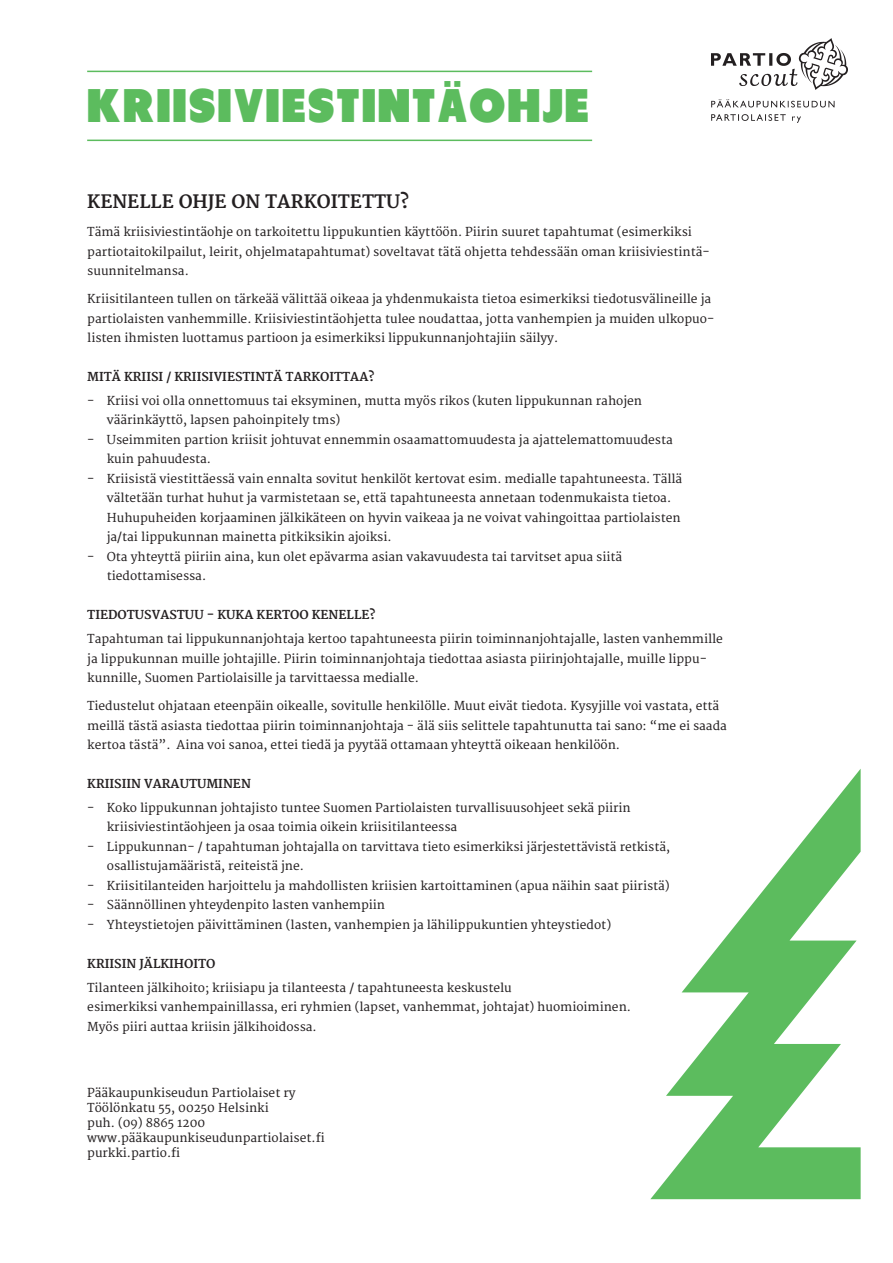
<style>
.page{position:relative;width:893px;height:1263px;background:#fff}
.page>*{position:absolute;margin:0;border:0;box-sizing:border-box;transform-origin:0 0}
.t1{font:46.8px "Tondu Beta";letter-spacing:.04em;color:#5cbc5e}
.t2{font:700 18px "Merriweather";color:#231f20}
.t3{font:12px/19.5px "Merriweather";color:#231f20}
.t4{font:700 12px "Merriweather";color:#231f20}
</style>
<div class="page">
<img style="left:712px;top:38px;width:135px;height:85px">
<svg style="left:650px;top:769px;width:211px;height:430px"></svg>
<hr style="left:87px;top:140px;width:505px;height:1px;background:#5cbc5e">
<hr style="left:87px;top:71px;width:505px;height:1px;background:#5cbc5e">
<h1 class="t1" style="left:87px;top:77px;width:503px">KRIISIVIESTINTÄOHJE</h1>
<h2 class="t2" style="left:87px;top:191px;width:324px">KENELLE OHJE ON TARKOITETTU?</h2>
<p class="t3" style="left:87px;top:222px;width:624px">Tämä kriisiviestintäohje on tarkoitettu lippukuntien käyttöön. Piirin suuret tapahtumat (esimerkiksi partiotaitokilpailut, leirit, ohjelmatapahtumat) soveltavat tätä ohjetta tehdessään oman kriisiviestintä&shy;suunnitelmansa.</p>
<p class="t3" style="left:87px;top:289px;width:628px">Kriisitilanteen tullen on tärkeää välittää oikeaa ja yhdenmukaista tietoa esimerkiksi tiedotusvälineille ja partiolaisten vanhemmille. Kriisiviestintäohjetta tulee noudattaa, jotta vanhempien ja muiden ulkopuo&shy;listen ihmisten luottamus partioon ja esimerkiksi lippukunnanjohtajiin säilyy.</p>
<p class="t4" style="left:87px;top:370px;width:289px">MITÄ KRIISI / KRIISIVIESTINTÄ TARKOITTAA?</p>
<p class="t3" style="left:107px;top:391px;width:537px;text-indent:-19px">- Kriisi voi olla onnettomuus tai eksyminen, mutta myös rikos (kuten lippukunnan rahojen väärinkäyttö, lapsen pahoinpitely tms)</p>
<p class="t3" style="left:107px;top:430px;width:567px;text-indent:-19px">- Useimmiten partion kriisit johtuvat ennemmin osaamattomuudesta ja ajattelemattomuudesta kuin pahuudesta.</p>
<p class="t3" style="left:107px;top:469px;width:577px;text-indent:-19px">- Kriisistä viestittäessä vain ennalta sovitut henkilöt kertovat esim. medialle tapahtuneesta. Tällä vältetään turhat huhut ja varmistetaan se, että tapahtuneesta annetaan todenmukaista tietoa.<br>Huhupuheiden korjaaminen jälkikäteen on hyvin vaikeaa ja ne voivat vahingoittaa partiolaisten ja/tai lippukunnan mainetta pitkiksikin ajoiksi.</p>
<p class="t3" style="left:107px;top:547px;width:517px;text-indent:-19px">- Ota yhteyttä piiriin aina, kun olet epävarma asian vakavuudesta tai tarvitset apua siitä tiedottamisessa.</p>
<p class="t4" style="left:87px;top:608px;width:290px">TIEDOTUSVASTUU - KUKA KERTOO KENELLE?</p>
<p class="t3" style="left:87px;top:629px;width:637px">Tapahtuman tai lippukunnanjohtaja kertoo tapahtuneesta piirin toiminnanjohtajalle, lasten vanhemmille ja lippukunnan muille johtajille. Piirin toiminnanjohtaja tiedottaa asiasta piirinjohtajalle, muille lippu&shy;kunnille, Suomen Partiolaisille ja tarvittaessa medialle.</p>
<p class="t3" style="left:87px;top:696px;width:641px">Tiedustelut ohjataan eteenpäin oikealle, sovitulle henkilölle. Muut eivät tiedota. Kysyjille voi vastata, että meillä tästä asiasta tiedottaa piirin toiminnanjohtaja - älä siis selittele tapahtunutta tai sano: “me ei saada kertoa tästä”. Aina voi sanoa, ettei tiedä ja pyytää ottamaan yhteyttä oikeaan henkilöön.</p>
<p class="t4" style="left:87px;top:777px;width:165px">KRIISIIN VARAUTUMINEN</p>
<p class="t3" style="left:107px;top:798px;width:525px;text-indent:-19px">- Koko lippukunnan johtajisto tuntee Suomen Partiolaisten turvallisuusohjeet sekä piirin kriisiviestintäohjeen ja osaa toimia oikein kriisitilanteessa</p>
<p class="t3" style="left:107px;top:837px;width:565px;text-indent:-19px">- Lippukunnan- / tapahtuman johtajalla on tarvittava tieto esimerkiksi järjestettävistä retkistä, osallistujamääristä, reiteistä jne.</p>
<p class="t3" style="left:87px;top:876px;width:584px">- Kriisitilanteiden harjoittelu ja mahdollisten kriisien kartoittaminen (apua näihin saat piiristä)</p>
<p class="t3" style="left:87px;top:896px;width:299px">- Säännöllinen yhteydenpito lasten vanhempiin</p>
<p class="t3" style="left:87px;top:915px;width:525px">- Yhteystietojen päivittäminen (lasten, vanhempien ja lähilippukuntien yhteystiedot)</p>
<p class="t4" style="left:87px;top:956px;width:130px">KRIISIN JÄLKIHOITO</p>
<p class="t3" style="left:87px;top:978px;width:545px">Tilanteen jälkihoito; kriisiapu ja tilanteesta / tapahtuneesta keskustelu<br>esimerkiksi vanhempainillassa, eri ryhmien (lapset, vanhemmat, johtajat) huomioiminen.<br>Myös piiri auttaa kriisin jälkihoidossa.</p>
<p class="t3" style="left:87px;top:1086px;width:239px;line-height:15px">Pääkaupunkiseudun Partiolaiset ry<br>Töölönkatu 55, 00250 Helsinki<br>puh. (09) 8865 1200 www.pääkaupunkiseudunpartiolaiset.fi purkki.partio.fi</p>
</div>
